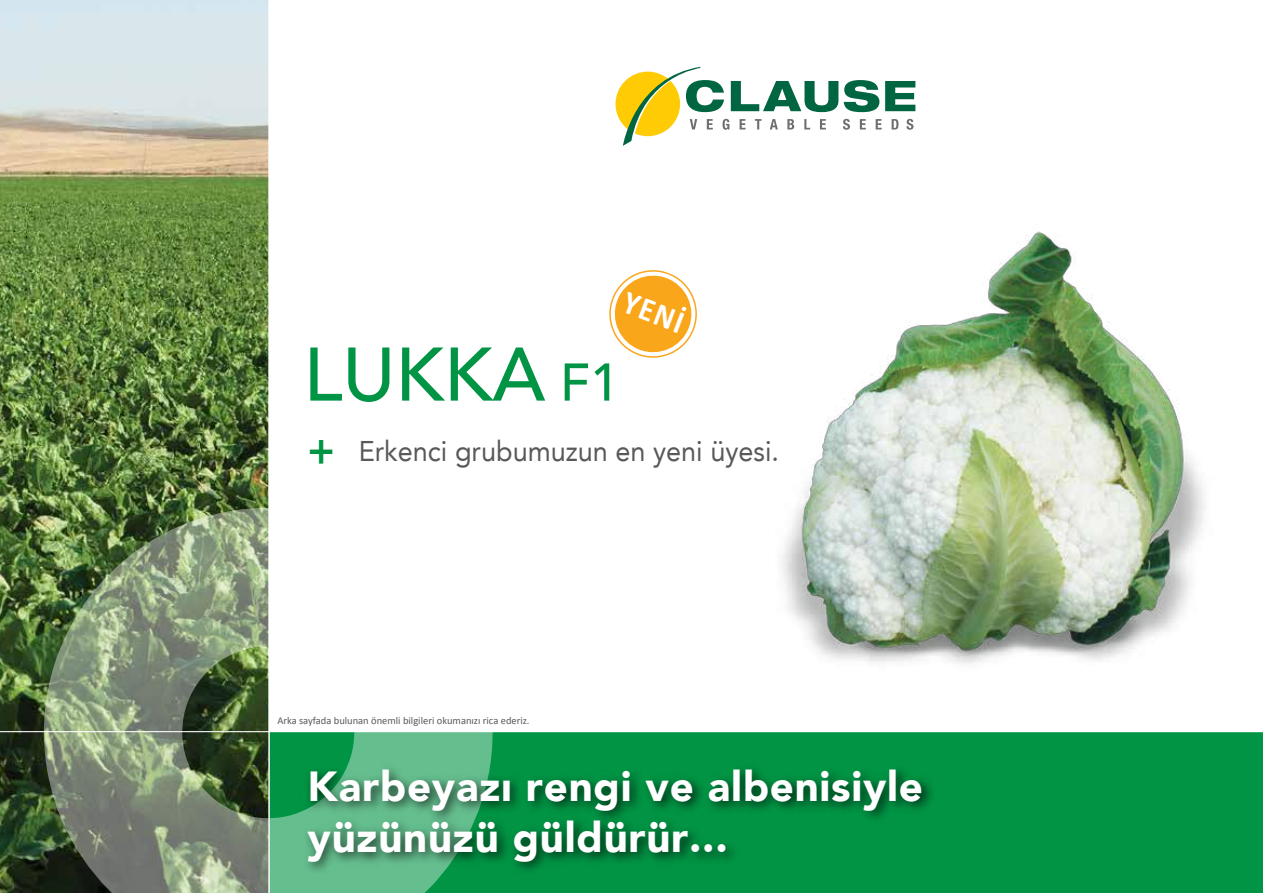
<style>
.page{position:relative;width:1263px;height:893px;background:#fff}
.page>*{position:absolute;margin:0;border:0;box-sizing:border-box;transform-origin:0 0}
.t1{font:500 75px "Avenir";color:#009444}
.t2{font:900 42px/50.4px "Avenir";letter-spacing:.02em;color:#fff}
.t3{font:700 33.45px "Calibri";color:#fff;scale:.91 1}
.t4{font:28.5px "Avenir";color:#58595b;scale:.95 1}
.t5{font:10.5px "Calibri";color:#58595b}
.s1{font-size:52.5px}
.s2{font-family:"Avenir LT Std";font-weight:800;font-size:43.5px;color:#009444}
</style>
<div class="page">
<img style="left:0;top:0;width:268px;height:893px">
<svg style="left:615px;top:67px;width:300px;height:79px"></svg>
<div style="left:269px;top:732px;width:994px;height:161px;background:#009444"></div>
<svg style="left:44px;top:508px;width:449px;height:385px"></svg>
<hr style="left:0;top:731px;width:1263px;height:1px;background:#fff">
<hr style="left:268px;top:0;width:2px;height:893px;background:#fff">
<img style="left:298px;top:756px;width:634px;height:126px">
<svg style="left:609px;top:270px;width:88px;height:88px"></svg>
<img style="left:782px;top:231px;width:423px;height:433px">
<h1 class="t1" style="left:304px;top:329px;width:317px">LUKKA <span class="s1">F1</span></h1>
<h3 class="t3" style="left:632px;top:281px;width:70px;rotate:21deg">YENİ</h3>
<h3 class="t4" style="left:308px;top:434px;width:498px"><span class="s2">+</span> Erkenci grubumuzun en yeni üyesi.</h3>
<p class="t5" style="left:277px;top:714px;width:254px">Arka sayfada bulunan önemli bilgileri okumanızı rica ederiz.</p>
<h2 class="t2" style="left:308px;top:761px;width:617px">Karbeyazı rengi ve albenisiyle yüzünüzü güldürür...</h2>
</div>
